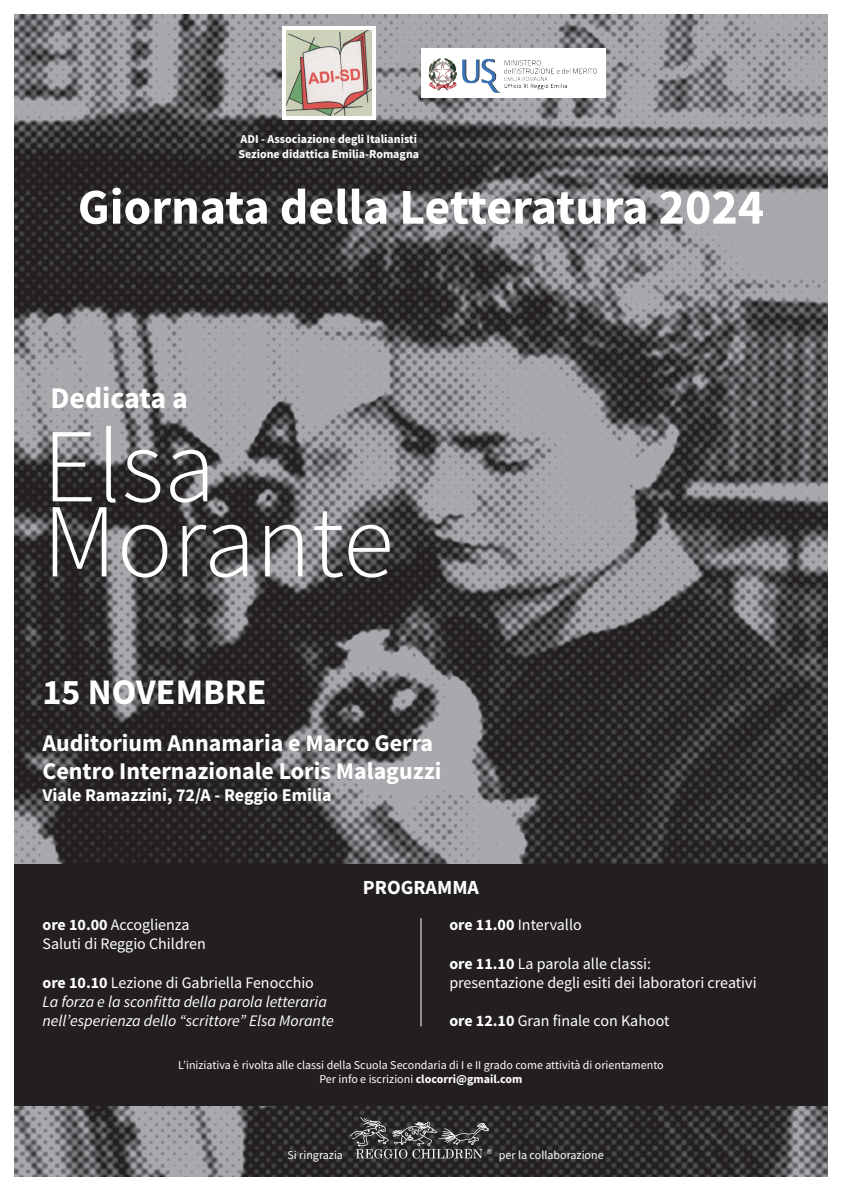
<style>
.page{position:relative;width:842px;height:1191px;background:#fff}
.page>*{position:absolute;margin:0;border:0;box-sizing:border-box;transform-origin:0 0}
.t1{font:300 105px/75px "Source Sans Pro";color:#fff}
.t2{font:700 50px "Source Sans Pro";color:#fff}
.t3{font:700 36px "Source Sans Pro";color:#fff}
.t4{font:700 30px "Source Sans Pro";color:#fff}
.t5{font:700 24px/28.8px "Source Sans Pro";color:#fff}
.t6{font:700 20px "Source Sans Pro";color:#fff}
.t7{font:700 18px "Source Sans Pro";color:#fff}
.t8{font:16px/19.2px "Source Sans Pro";color:#fff}
.t9{font:italic 16px/19.2px "Source Sans Pro";color:#fff}
.t10{font:12px/14.4px "Source Sans Pro";color:#fff;text-align:center}
.t11{font:700 12px/14.4px "Source Sans Pro";color:#fff}
.s1{font-weight:700}
.s2{font-weight:700;font-style:normal}
.s3{font-style:normal}
</style>
<div class="page">
<img style="left:14px;top:14px;width:814px;height:1162px">
<svg style="left:350px;top:1117px;width:142px;height:41px;background:#4e4c4d"></svg>
<div style="left:14px;top:865px;width:814px;height:241px;background:#231f20"></div>
<hr style="left:420px;top:918px;width:1px;height:108px;background:#fff">
<div style="left:282px;top:26px;width:94px;height:94px;background:#fff"></div>
<img style="left:286px;top:31px;width:85px;height:85px">
<img style="left:421px;top:48px;width:184px;height:50px">
<p class="t11" style="left:238px;top:132px;width:182px">ADI - Associazione degli Italianisti<br>Sezione didattica Emilia-Romagna</p>
<h2 class="t2" style="left:78px;top:173px;width:688px">Giornata della Letteratura 2024</h2>
<h3 class="t4" style="left:50px;top:378px;width:139px">Dedicata a</h3>
<h1 class="t1" style="left:43px;top:429px;width:353px">Elsa<br>Morante</h1>
<h3 class="t3" style="left:43px;top:668px;width:226px">15 NOVEMBRE</h3>
<h3 class="t5" style="left:43px;top:728px;width:400px">Auditorium Annamaria e Marco Gerra<br>Centro Internazionale Loris Malaguzzi</h3>
<p class="t7" style="left:43px;top:783px;width:291px">Viale Ramazzini, 72/A - Reggio Emilia</p>
<p class="t8" style="left:43px;top:915px;width:165px"><span class="s1">ore 10.00</span> Accoglienza<br>Saluti di Reggio Children</p>
<p class="t9" style="left:43px;top:972px;width:293px"><span class="s2">ore 10.10</span> <span class="s3">Lezione di Gabriella Fenocchio<br></span>La forza e la sconfitta della parola letteraria nell’esperienza dello “scrittore” Elsa Morante</p>
<p class="t6" style="left:363px;top:873px;width:118px">PROGRAMMA</p>
<p class="t8" style="left:449px;top:915px;width:134px"><span class="s1">ore 11.00</span> Intervallo</p>
<p class="t8" style="left:449px;top:953px;width:309px"><span class="s1">ore 11.10</span> La parola alle classi:<br>presentazione degli esiti dei laboratori creativi</p>
<p class="t8" style="left:449px;top:1011px;width:222px"><span class="s1">ore 12.10</span> Gran finale con Kahoot</p>
<p class="t10" style="left:178px;top:1057px;width:487px">L’iniziativa è rivolta alle classi della Scuola Secondaria di I e II grado come attività di orientamento<br>Per info e iscrizioni <span class="s1">clocorri@gmail.com</span></p>
<p class="t10" style="left:287px;top:1147px;width:57px">Si ringrazia</p>
<p class="t10" style="left:499px;top:1147px;width:106px">per la collaborazione</p>
</div>
